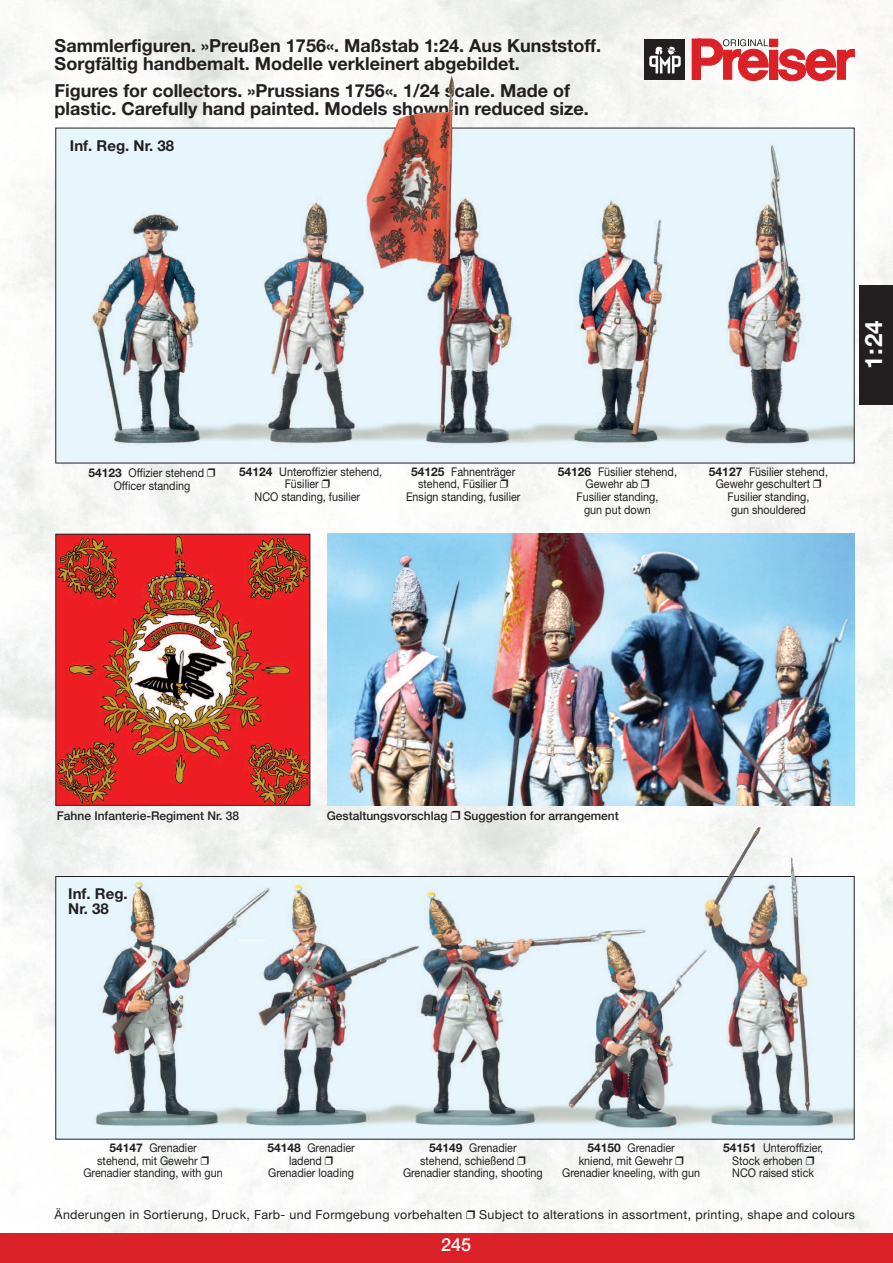
<style>
.page{position:relative;width:893px;height:1263px;background:#fff}
.page>*{position:absolute;margin:0;border:0;box-sizing:border-box;transform-origin:0 0}
.t1{font:700 24px "Helvetica Neue";color:#fff}
.t2{font:700 18px/18px "Helvetica Neue";color:#231f20}
.t3{font:500 18px "Helvetica Neue";color:#fff}
.t4{font:700 15px/15px "Helvetica Neue";color:#231f20}
.t5{font:12.45px "Helvetica Neue";letter-spacing:.025em;color:#231f20}
.t6{font:12px/12.8px "Helvetica Neue";color:#231f20;text-align:center;scale:.9 1}
.t7{font:500 12px "Helvetica Neue";color:#231f20}
.s1{font-weight:700}
.s2{font-family:"Monotype Sorts"}
.s3{font-family:"Monotype Sorts";font-weight:400;font-size:12.75px}
.s4{font-family:"Monotype Sorts";font-size:12px}
</style>
<div class="page">
<img style="left:1px;top:0;width:892px;height:1233px">
<div style="left:0;top:1233px;width:893px;height:30px;background:#da2128"></div>
<div style="left:692px;top:39px;width:8px;height:40px;background:#db2128"></div>
<div style="left:769px;top:50px;width:9px;height:29px;background:#db2128"></div>
<div style="left:769px;top:39px;width:9px;height:7px;background:#db2128"></div>
<svg style="left:778px;top:49px;width:77px;height:32px"></svg>
<div style="left:645px;top:39px;width:40px;height:40px;background:#231f20"></div>
<svg style="left:649px;top:46px;width:32px;height:27px"></svg>
<svg style="left:698px;top:39px;width:70px;height:42px"></svg>
<div style="left:859px;top:285px;width:34px;height:119px;background:#231f20"></div>
<img style="left:57px;top:878px;width:796px;height:260px">
<img style="left:722px;top:827px;width:39px;height:62px">
<img style="left:57px;top:130px;width:796px;height:331px">
<img style="left:390px;top:127px;width:61px;height:11px">
<img style="left:57px;top:536px;width:251px;height:268px">
<div style="left:55px;top:534px;width:255px;height:272px;border:1px solid #231f20"></div>
<img style="left:327px;top:534px;width:528px;height:272px">
<h2 class="t2" style="left:55px;top:38px;width:548px">Sammlerfiguren. »Preußen 1756«. Maßstab 1:24. Aus Kunststoff.<br>Sorgfältig handbemalt. Modelle verkleinert abgebildet.</h2>
<h2 class="t2" style="left:55px;top:83px;width:536px">Figures for collectors. »Prussians 1756«. 1/24 scale. Made of plastic. Carefully hand painted. Models shown in reduced size.</h2>
<p class="t4" style="left:70px;top:140px;width:106px">Inf. Reg. Nr. 38</p>
<h1 class="t1" style="left:865px;top:369px;width:49px;rotate:-90deg">1:24</h1>
<p class="t6" style="left:89px;top:467px;width:142px"><span class="s1">54123</span> Offizier stehend <span class="s2">R<br></span>Officer standing</p>
<p class="t6" style="left:239px;top:466px;width:160px"><span class="s1">54124</span> Unteroffizier stehend,<br>Füsilier <span class="s2">R<br></span>NCO standing, fusilier</p>
<p class="t6" style="left:406px;top:466px;width:129px"><span class="s1">54125</span> Fahnenträger stehend, Füsilier <span class="s2">R<br></span>Ensign standing, fusilier</p>
<p class="t6" style="left:558px;top:466px;width:134px"><span class="s1">54126</span> Füsilier stehend,<br>Gewehr ab <span class="s2">R<br></span>Fusilier standing,<br>gun put down</p>
<p class="t6" style="left:709px;top:466px;width:134px"><span class="s1">54127</span> Füsilier stehend,<br>Gewehr geschultert <span class="s2">R<br></span>Fusilier standing,<br>gun shouldered</p>
<p class="t7" style="left:57px;top:808px;width:184px">Fahne Infanterie-Regiment Nr. 38</p>
<p class="t7" style="left:327px;top:808px;width:294px">Gestaltungsvorschlag <span class="s3">R</span> Suggestion for arrangement</p>
<p class="t4" style="left:68px;top:887px;width:61px">Inf. Reg.<br>Nr. 38</p>
<p class="t6" style="left:83px;top:1142px;width:156px"><span class="s1">54147</span> Grenadier<br>stehend, mit Gewehr <span class="s2">R<br></span>Grenadier standing, with gun</p>
<p class="t6" style="left:267px;top:1142px;width:99px"><span class="s1">54148</span> Grenadier ladend <span class="s2">R<br></span>Grenadier loading</p>
<p class="t6" style="left:403px;top:1142px;width:157px"><span class="s1">54149</span> Grenadier<br>stehend, schießend <span class="s2">R<br></span>Grenadier standing, shooting</p>
<p class="t6" style="left:562px;top:1142px;width:155px"><span class="s1">54150</span> Grenadier<br>kniend, mit Gewehr <span class="s2">R<br></span>Grenadier kneeling, with gun</p>
<p class="t6" style="left:723px;top:1142px;width:113px"><span class="s1">54151</span> Unteroffizier,<br>Stock erhoben <span class="s2">R<br></span>NCO raised stick</p>
<p class="t5" style="left:55px;top:1210px;width:802px">Änderungen in Sortierung, Druck, Farb- und Formgebung vorbehalten <span class="s4">R</span> Subject to alterations in assortment, printing, shape and colours</p>
<h2 class="t3" style="left:441px;top:1233px;width:32px">245</h2>
</div>
